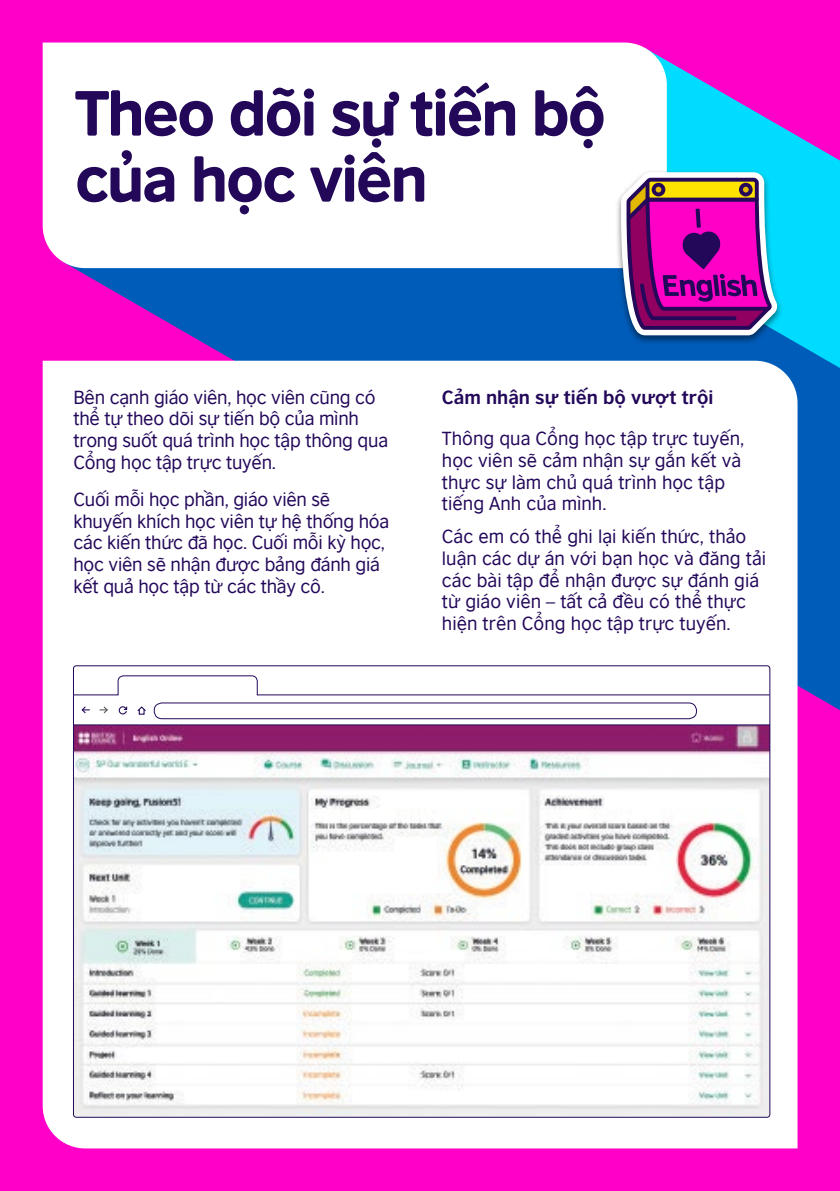
<style>
.page{position:relative;width:840px;height:1191px;background:#fff}
.page>*{position:absolute;margin:0;border:0;box-sizing:border-box;transform-origin:0 0}
.t1{font:60px/66px "British Council Sans Headline";letter-spacing:-.04em;color:#23085a}
.t2{font:18px/21.6px "British Council Sans";letter-spacing:-.015em;color:#23085a}
.t3{font:700 18px "British Council Sans";color:#23085a}
</style>
<div class="page">
<div style="left:0;top:0;width:839px;height:1191px;background:#ff00c8"></div>
<svg style="left:63px;top:268px;width:776px;height:442px;fill:#005cb9"></svg>
<svg style="left:666px;top:60px;width:173px;height:308px;fill:#00dcff"></svg>
<div style="left:43px;top:43px;width:623px;height:225px;background:#fff"></div>
<div style="left:43px;top:361px;width:754px;height:787px;background:#fff"></div>
<img style="left:592px;top:150px;width:213px;height:213px">
<svg style="left:613px;top:158px;width:176px;height:190px"></svg>
<svg style="left:476px;top:83px;width:13px;height:10px"></svg>
<svg style="left:371px;top:138px;width:10px;height:10px"></svg>
<div style="left:583px;top:139px;width:9px;height:9px;background:#23085a;border-radius:50%"></div>
<div style="left:239px;top:205px;width:10px;height:9px;background:#23085a;border-radius:50%"></div>
<svg style="left:388px;top:92px;width:11px;height:15px"></svg>
<svg style="left:122px;top:150px;width:10px;height:15px"></svg>
<img style="left:75px;top:725px;width:693px;height:390px">
<svg style="left:73px;top:675px;width:697px;height:21px"></svg>
<hr style="left:74px;top:724px;width:695px;height:1px;background:#23085a">
<svg style="left:81px;top:705px;width:8px;height:9px"></svg>
<svg style="left:100px;top:705px;width:9px;height:9px"></svg>
<div style="left:154px;top:702px;width:542px;height:17px;border:1px solid #23085a;border-radius:8px"></div>
<svg style="left:118px;top:705px;width:10px;height:10px"></svg>
<svg style="left:136px;top:705px;width:11px;height:9px"></svg>
<h1 class="t1" style="left:75px;top:77px;width:532px">Theo dõi su tiên bô cua hoc viên</h1>
<p class="t2" style="left:73px;top:385px;width:316px">Bên cạnh giáo viên, học viên cũng có thể tự theo dõi sự tiến bộ của mình trong suốt quá trình học tập thông qua<br>Cổng học tập trực tuyến.</p>
<p class="t2" style="left:73px;top:487px;width:317px">Cuối mỗi học phần, giáo viên sẽ khuyến khích học viên tự hệ thống hóa các kiến thức đã học. Cuối mỗi kỳ học, học viên sẽ nhận được bảng đánh giá kết quả học tập từ các thầy cô.</p>
<p class="t3" style="left:441px;top:381px;width:273px">Cảm nhận sự tiến bộ vượt trội</p>
<p class="t2" style="left:441px;top:426px;width:304px">Thông qua Cổng học tập trực tuyến, học viên sẽ cảm nhận sự gắn kết và thực sự làm chủ quá trình học tập tiếng Anh của mình.</p>
<p class="t2" style="left:441px;top:524px;width:325px">Các em có thể ghi lại kiến thức, thảo luận các dự án với bạn học và đăng tải các bài tập để nhận được sự đánh giá từ giáo viên – tất cả đều có thể thực hiện trên Cổng học tập trực tuyến.</p>
</div>
